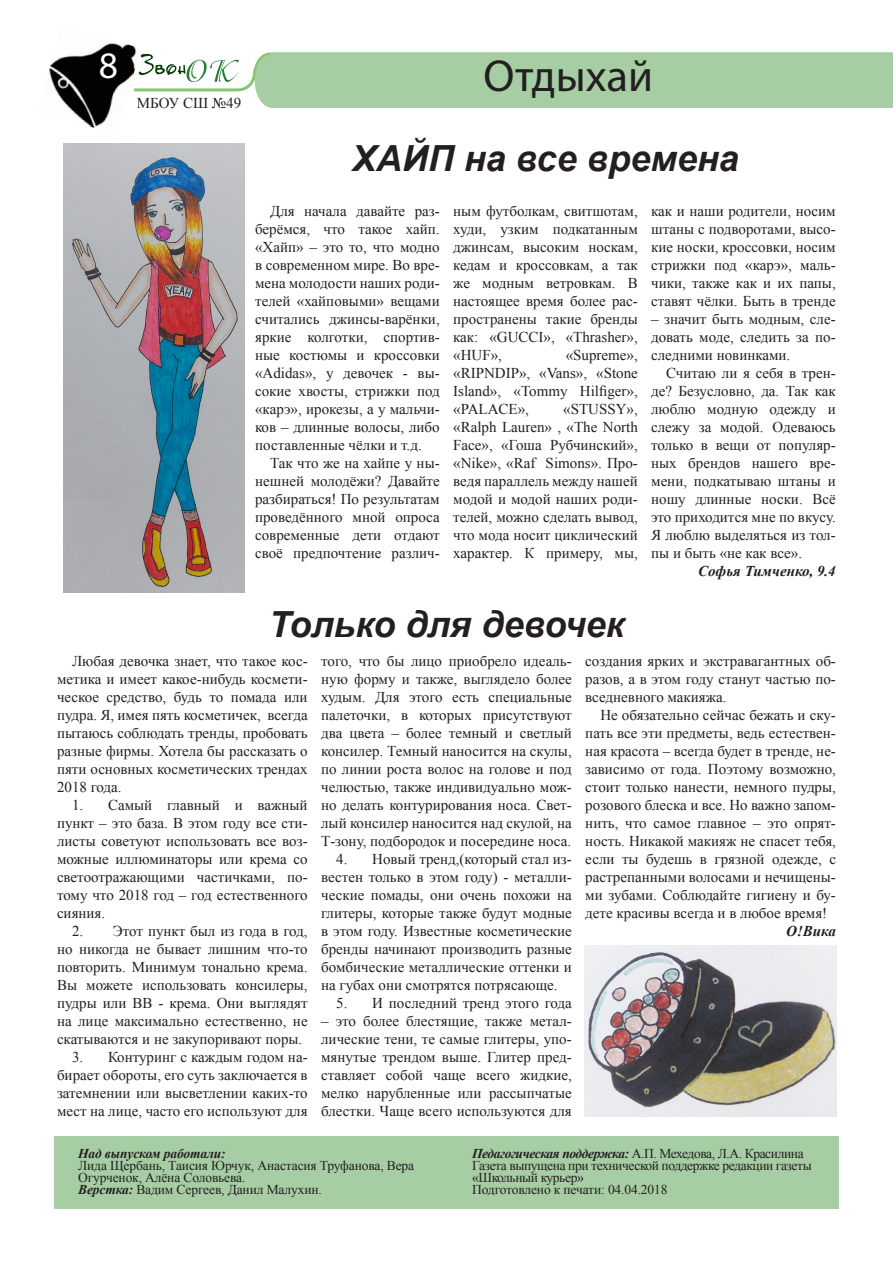
<style>
.page{position:relative;width:893px;height:1263px;background:#fff}
.page>*{position:absolute;margin:0;border:0;box-sizing:border-box;transform-origin:0 0}
.Рубрика{font:45px "Myriad Pro";color:#231f20}
.t1{font:37.5px "Myriad Pro";color:#fff}
.Стиль_абзаца_1{font:italic 700 36px "Arial";color:#231f20}
.текст{font:15px/18px "Times New Roman";color:#231f20;text-align:justify}
.текст-2{font:italic 700 15px "Times New Roman";color:#231f20}
.t2{font:13.5px/12px "Times New Roman";letter-spacing:-.025em;color:#231f20}
.t3{font:italic 700 13.5px "Times New Roman";letter-spacing:-.01em;color:#231f20}
.s1{font-weight:700;font-style:italic}
</style>
<div class="page">
<svg style="left:141px;top:52px;width:752px;height:41px"></svg>
<img style="left:49px;top:43px;width:92px;height:85px">
<div style="left:255px;top:54px;width:35px;height:54px;background:#a6cda3;border-radius:50%"></div>
<div style="left:272px;top:54px;width:621px;height:54px;background:#a6cda3"></div>
<div style="left:54px;top:1136px;width:785px;height:73px;background:#a6cda3"></div>
<img style="left:63px;top:144px;width:182px;height:449px">
<img style="left:585px;top:945px;width:252px;height:171px">
<h2 class="t1" style="left:99px;top:43px;width:21px">8</h2>
<p class="текст" style="left:137px;top:94px;width:106px">МБОУ СШ №49</p>
<p class="Рубрика" style="left:483px;top:48px;width:171px">Отдыхай</p>
<p class="Стиль_абзаца_1" style="left:352px;top:134px;width:388px">ХАЙП на все времена</p>
<p class="текст" style="left:255px;top:202px;width:186px;text-indent:15px">Для начала давайте раз&shy;берёмся, что такое хайп. «Хайп» – это то, что модно в современном мире. Во вре&shy;мена молодости наших роди&shy;телей «хайповыми» вещами считались джинсы-варёнки, яркие колготки, спортив&shy;ные костюмы и кроссовки «Adidas», у девочек - вы&shy;сокие хвосты, стрижки под «карэ», ирокезы, а у мальчи&shy;ков – длинные волосы, либо поставленные чёлки и т.д.</p>
<p class="текст" style="left:255px;top:454px;width:186px;text-indent:15px">Так что же на хайпе у ны&shy;нешней молодёжи? Давайте разбираться! По результатам проведённого мной опроса современные дети отдают своё предпочтение различ-</p>
<p class="текст" style="left:453px;top:202px;width:186px">ным футболкам, свитшотам, худи, узким подкатанным джинсам, высоким носкам, кедам и кроссовкам, а так же модным ветровкам. В настоящее время более рас&shy;пространены такие бренды как: «GUCCI», «Thrasher», «HUF»,</p>
<p class="текст" style="left:453px;top:346px;width:186px;text-indent:113px">«Supreme», «RIPNDIP», «Vans», «Stone Island», «Tommy Hilfiger», «PALACE»,</p>
<p class="текст" style="left:453px;top:400px;width:186px;text-indent:110px">«STUSSY», «Ralph Lauren» , «The North Face», «Гоша Рубчинский», «Nike», «Raf Simons». Про&shy;ведя параллель между нашей модой и модой наших роди&shy;телей, можно сделать вывод, что мода носит циклический характер. К примеру, мы,</p>
<p class="Стиль_абзаца_1" style="left:269px;top:601px;width:357px">Только для девочек</p>
<p class="текст" style="left:651px;top:202px;width:186px">как и наши родители, носим штаны с подворотами, высо&shy;кие носки, кроссовки, носим стрижки под «карэ», маль&shy;чики, также как и их папы, ставят чёлки. Быть в тренде</p>
<p class="текст" style="left:651px;top:310px;width:186px">– значит быть модным, сле&shy;довать моде, следить за по&shy;следними новинками.</p>
<p class="текст" style="left:651px;top:364px;width:186px;text-indent:15px">Считаю ли я себя в трен&shy;де? Безусловно, да. Так как люблю модную одежду и слежу за модой. Одеваюсь только в вещи от популяр&shy;ных брендов нашего вре&shy;мени, подкатываю штаны и ношу длинные носки. Всё это приходится мне по вкусу.<br>Я люблю выделяться из тол&shy;пы и быть «не как все».</p>
<p class="текст-2" style="left:698px;top:561px;width:139px">Софья Тимченко, 9.4</p>
<p class="текст" style="left:57px;top:652px;width:252px;text-indent:15px">Любая девочка знает, что такое кос&shy;метика и имеет какое-нибудь космети&shy;ческое средство, будь то помада или пудра. Я, имея пять косметичек, всегда пытаюсь соблюдать тренды, пробовать разные фирмы. Хотела бы рассказать о пяти основных косметических трендах 2018 года.</p>
<p class="текст" style="left:57px;top:796px;width:252px;text-indent:15px">1. Самый главный и важный пункт – это база. В этом году все сти&shy;листы советуют использовать все воз&shy;можные иллюминаторы или крема со светоотражающими частичками, по&shy;тому что 2018 год – год естественного сияния.</p>
<p class="текст" style="left:57px;top:922px;width:252px;text-indent:15px">2. Этот пункт был из года в год, но никогда не бывает лишним что-то повторить. Минимум тонально крема.<br>Вы можете использовать консилеры, пудры или ВВ - крема. Они выглядят на лице максимально естественно, не скатываются и не закупоривают поры.</p>
<p class="текст" style="left:57px;top:1048px;width:252px;text-indent:15px">3. Контуринг с каждым годом на&shy;бирает обороты, его суть заключается в затемнении или высветлении каких-то мест на лице, часто его используют для</p>
<p class="текст" style="left:321px;top:652px;width:252px">того, что бы лицо приобрело идеаль&shy;ную форму и также, выглядело более худым. Для этого есть специальные палеточки, в которых присутствуют два цвета – более темный и светлый консилер. Темный наносится на скулы, по линии роста волос на голове и под челюстью, также индивидуально мож&shy;но делать контурирования носа. Свет&shy;лый консилер наносится над скулой, на Т-зону, подбородок и посередине носа.</p>
<p class="текст" style="left:321px;top:850px;width:252px;text-indent:15px">4. Новый тренд,(который стал из&shy;вестен только в этом году) - металли&shy;ческие помады, они очень похожи на глитеры, которые также будут модные в этом году. Известные косметические бренды начинают производить разные бомбические металлические оттенки и на губах они смотрятся потрясающе.</p>
<p class="текст" style="left:336px;top:994px;width:237px">5. И последний тренд этого года</p>
<p class="текст" style="left:321px;top:1012px;width:252px">– это более блестящие, также метал&shy;лические тени, те самые глитеры, упо&shy;мянутые трендом выше. Глитер пред&shy;ставляет собой чаще всего жидкие, мелко нарубленные или рассыпчатые блестки. Чаще всего используются для</p>
<p class="текст" style="left:585px;top:652px;width:252px">создания ярких и экстравагантных об&shy;разов, а в этом году станут частью по&shy;вседневного макияжа.</p>
<p class="текст" style="left:585px;top:706px;width:252px;text-indent:15px">Не обязательно сейчас бежать и ску&shy;пать все эти предметы, ведь естествен&shy;ная красота – всегда будет в тренде, не&shy;зависимо от года. Поэтому возможно, стоит только нанести, немного пудры, розового блеска и все. Но важно запом&shy;нить, что самое главное – это опрят&shy;ность. Никакой макияж не спасет тебя, если ты будешь в грязной одежде, с растрепанными волосами и нечищены&shy;ми зубами. Соблюдайте гигиену и бу&shy;дете красивы всегда и в любое время!</p>
<p class="текст-2" style="left:786px;top:921px;width:51px">О!Вика</p>
<p class="t3" style="left:78px;top:1144px;width:149px">Над выпуском работали:</p>
<p class="t2" style="left:78px;top:1159px;width:337px">Лида Щербань, Таисия Юрчук, Анастасия Труфанова, Вера<br>Огурченок, Алёна Соловьева.</p>
<p class="t2" style="left:78px;top:1183px;width:245px"><span class="s1">Верстка:</span> Вадим Сергеев, Данил Малухин.</p>
<p class="t2" style="left:472px;top:1147px;width:333px"><span class="s1">Педагогическая поддержка:</span> А.П. Мехедова, Л.А. Красилина</p>
<p class="t2" style="left:472px;top:1159px;width:341px">Газета выпущена при технической поддержке редакции газеты</p>
<p class="t2" style="left:472px;top:1171px;width:113px">«Школьный курьер»</p>
<p class="t2" style="left:472px;top:1183px;width:197px">Подготовлено к печати: 04.04.2018</p>
</div>
